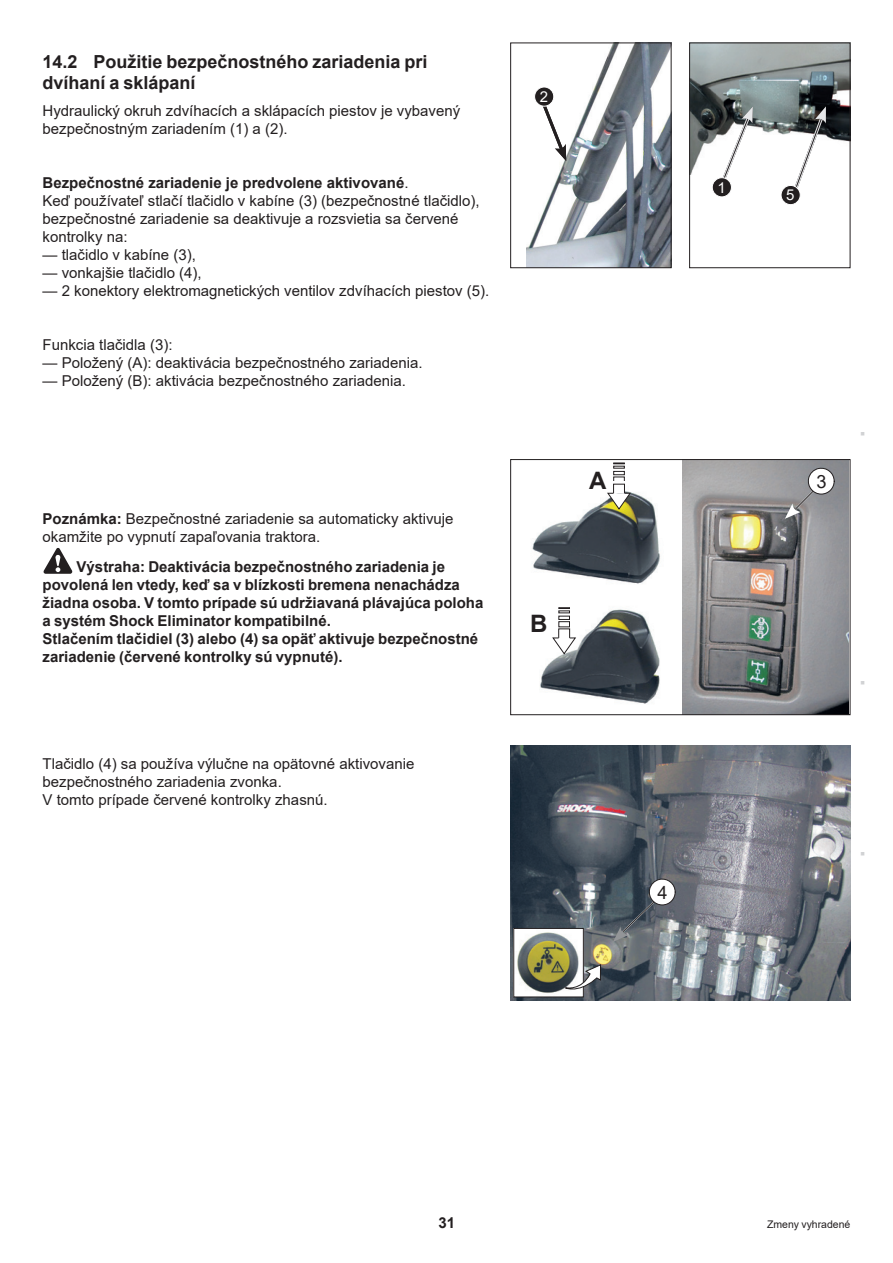
<style>
.page{position:relative;width:893px;height:1263px;background:#fff}
.page>*{position:absolute;margin:0;border:0;box-sizing:border-box;transform-origin:0 0}
.t1{font:700 24px "Arial";color:#231f20}
.t2{font:18.15px "Arial";color:#231f20}
.t3{font:700 18px/21px "Arial";color:#231f20}
.Texte_10{font:15px/18px "Arial";color:#231f20}
.Attention{font:700 15px/18px "Arial";color:#231f20}
.Note{font:15px/18px "Arial";color:#231f20}
.Texte_10-2{font:700 15px "Arial";color:#231f20}
.t4{font:15px "Arial";color:#fff}
.Pied_Page_Droit{font:10.5px "Arial";color:#231f20}
.Texte_code{font:7.5px "Arial";color:#d1d2d4}
.s1{font-weight:400}
.s2{font-weight:700}
</style>
<div class="page">
<img style="left:691px;top:45px;width:157px;height:129px">
<div style="left:689px;top:43px;width:161px;height:225px;border:1px solid #231f20"></div>
<img style="left:527px;top:45px;width:142px;height:221px">
<div style="left:510px;top:43px;width:161px;height:225px;border:1px solid #231f20"></div>
<svg style="left:538px;top:96px;width:28px;height:65px"></svg>
<div style="left:535px;top:87px;width:19px;height:19px;background:#231f20;border-radius:50%"></div>
<div style="left:534px;top:87px;width:20px;height:19px;border:1px solid #fff;border-radius:50%"></div>
<svg style="left:718px;top:106px;width:35px;height:72px"></svg>
<div style="left:712px;top:178px;width:19px;height:19px;background:#231f20;border-radius:50%"></div>
<div style="left:712px;top:177px;width:20px;height:20px;border:1px solid #fff;border-radius:50%"></div>
<svg style="left:791px;top:106px;width:35px;height:82px"></svg>
<div style="left:781px;top:185px;width:19px;height:20px;background:#231f20;border-radius:50%"></div>
<div style="left:781px;top:185px;width:19px;height:20px;border:1px solid #fff;border-radius:50%"></div>
<svg style="left:44px;top:548px;width:28px;height:26px"></svg>
<img style="left:683px;top:461px;width:165px;height:252px">
<div style="left:613px;top:477px;width:12px;height:5px;border:1px solid #231f20"></div>
<div style="left:613px;top:471px;width:12px;height:4px;border:1px solid #231f20"></div>
<svg style="left:613px;top:463px;width:12px;height:5px"></svg>
<img style="left:532px;top:481px;width:128px;height:103px">
<svg style="left:606px;top:492px;width:25px;height:18px"></svg>
<div style="left:613px;top:484px;width:12px;height:10px;background:#fff;border:1px solid #231f20"></div>
<img style="left:540px;top:609px;width:120px;height:95px">
<svg style="left:552px;top:637px;width:25px;height:18px"></svg>
<div style="left:558px;top:628px;width:12px;height:10px;background:#fff;border:1px solid #231f20"></div>
<div style="left:559px;top:622px;width:10px;height:5px;background:#fff"></div>
<div style="left:558px;top:621px;width:12px;height:6px;border:1px solid #231f20"></div>
<div style="left:558px;top:616px;width:12px;height:4px;border:1px solid #231f20"></div>
<svg style="left:558px;top:607px;width:12px;height:12px"></svg>
<div style="left:510px;top:459px;width:340px;height:256px;border:1px solid #231f20"></div>
<svg style="left:785px;top:467px;width:50px;height:52px"></svg>
<img style="left:510px;top:746px;width:340px;height:255px">
<img style="left:516px;top:930px;width:65px;height:65px">
<svg style="left:565px;top:964px;width:36px;height:29px"></svg>
<svg style="left:613px;top:878px;width:63px;height:64px"></svg>
<p class="t3" style="left:43px;top:52px;width:387px">14.2 Použitie bezpečnostného zariadenia pri dvíhaní a sklápaní</p>
<p class="Texte_10" style="left:43px;top:101px;width:419px">Hydraulický okruh zdvíhacích a sklápacích piestov je vybavený bezpečnostným zariadením (1) a (2).</p>
<p class="Texte_10-2" style="left:43px;top:172px;width:367px">Bezpečnostné zariadenie je predvolene aktivované<span class="s1">.</span></p>
<p class="Texte_10" style="left:43px;top:191px;width:439px">Keď používateľ stlačí tlačidlo v kabíne (3) (bezpečnostné tlačidlo), bezpečnostné zariadenie sa deaktivuje a rozsvietia sa červené kontrolky na:</p>
<p class="Texte_10" style="left:43px;top:245px;width:155px">— tlačidlo v kabíne (3),</p>
<p class="Texte_10" style="left:43px;top:263px;width:161px">— vonkajšie tlačidlo (4),</p>
<p class="Texte_10" style="left:43px;top:281px;width:448px">— 2 konektory elektromagnetických ventilov zdvíhacích piestov (5).</p>
<p class="Texte_10" style="left:43px;top:335px;width:132px">Funkcia tlačidla (3):</p>
<p class="Texte_10" style="left:43px;top:353px;width:382px">— Položený (A): deaktivácia bezpečnostného zariadenia.</p>
<p class="Texte_10" style="left:43px;top:371px;width:365px">— Položený (B): aktivácia bezpečnostného zariadenia.</p>
<p class="Note" style="left:43px;top:509px;width:413px"><span class="s2">Poznámka:</span> Bezpečnostné zariadenie sa automaticky aktivuje okamžite po vypnutí zapaľovania traktora.</p>
<p class="Attention" style="left:43px;top:558px;width:442px;text-indent:34px">Výstraha: Deaktivácia bezpečnostného zariadenia je povolená len vtedy, keď sa v blízkosti bremena nenachádza žiadna osoba. V tomto prípade sú udržiavaná plávajúca poloha a systém Shock Eliminator kompatibilné.<br>Stlačením tlačidiel (3) alebo (4) sa opäť aktivuje bezpečnostné zariadenie (červené kontrolky sú vypnuté).</p>
<p class="Texte_10" style="left:43px;top:755px;width:373px">Tlačidlo (4) sa používa výlučne na opätovné aktivovanie bezpečnostného zariadenia zvonka.</p>
<p class="Texte_10" style="left:43px;top:791px;width:287px">V tomto prípade červené kontrolky zhasnú.</p>
<p class="t4" style="left:540px;top:86px;width:10px">2</p>
<p class="t1" style="left:589px;top:464px;width:19px">A</p>
<p class="t1" style="left:530px;top:606px;width:19px">B</p>
<p class="t2" style="left:657px;top:880px;width:12px">4</p>
<p class="t4" style="left:717px;top:177px;width:10px">1</p>
<p class="t4" style="left:786px;top:185px;width:10px">5</p>
<p class="t2" style="left:816px;top:469px;width:12px">3</p>
<p class="Texte_code" style="left:857px;top:436px;width:6px;rotate:-90deg">■</p>
<p class="Texte_code" style="left:857px;top:684px;width:6px;rotate:-90deg">■</p>
<p class="Texte_code" style="left:857px;top:856px;width:6px;rotate:-90deg">■</p>
<p class="Attention" style="left:438px;top:1213px;width:18px">31</p>
<p class="Pied_Page_Droit" style="left:767px;top:1217px;width:85px">Zmeny vyhradené</p>
</div>
